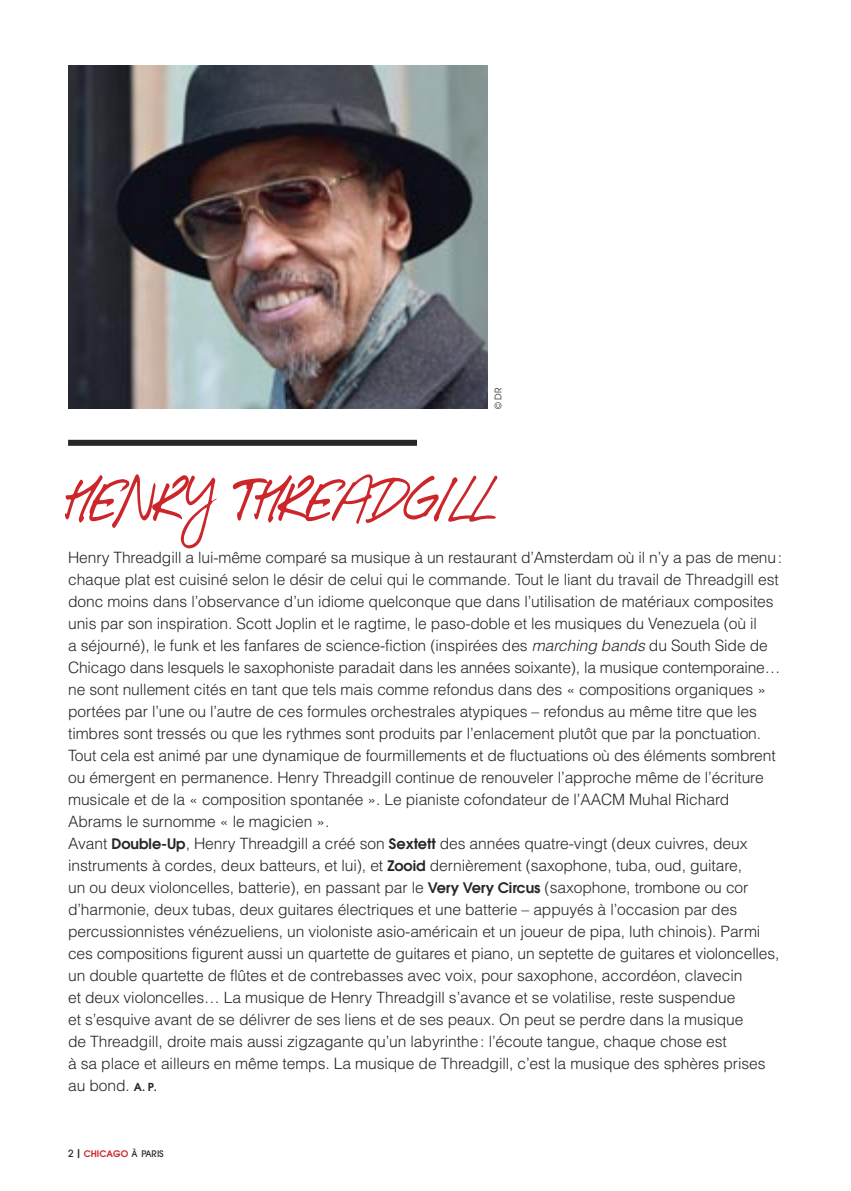
<style>
.page{position:relative;width:851px;height:1191px;background:#fff}
.page>*{position:absolute;margin:0;border:0;box-sizing:border-box;transform-origin:0 0}
.t1{font:60px "Southpaw";color:#cc262b}
.t2{font:300 15.6px/22px "Helvetica LT Pro";letter-spacing:-.005em;color:#272627}
.t3{font:600 9px "ITC Avant Garde Pro";color:#cc262b}
.t4{font:9px "ITC Avant Garde Pro";color:#272627}
.s1{font-style:italic}
.s2{font-family:"ITC Avant Garde Pro";font-weight:600;font-size:14.4px}
.s3{font-family:"ITC Avant Garde Pro";font-weight:600;font-size:11px}
.s4{font-weight:500;font-size:10px;color:#272627}
.s5{font-weight:500;font-size:12px;color:#272627}
.s6{font-weight:500;color:#272627}
</style>
<div class="page">
<img style="left:68px;top:66px;width:420px;height:343px">
<div style="left:68px;top:440px;width:349px;height:6px;background:#272627"></div>
<p class="t4" style="left:493px;top:409px;width:23px;rotate:-90deg">© DR</p>
<h1 class="t1" style="left:68px;top:464px;width:424px">HENRY THREADGILL</h1>
<p class="t2" style="left:68px;top:548px;width:715px">Henry Threadgill a lui-même comparé sa musique à un restaurant d’Amsterdam où il n’y a pas de menu: chaque plat est cuisiné selon le désir de celui qui le commande. Tout le liant du travail de Threadgill est donc moins dans l’observance d’un idiome quelconque que dans l’utilisation de matériaux composites unis par son inspiration. Scott Joplin et le ragtime, le paso-doble et les musiques du Venezuela (où il<br>a séjourné), le funk et les fanfares de science-fiction (inspirées des <span class="s1">marching bands</span> du South Side de Chicago dans lesquels le saxophoniste paradait dans les années soixante), la musique contemporaine… ne sont nullement cités en tant que tels mais comme refondus dans des « compositions organiques » portées par l’une ou l’autre de ces formules orchestrales atypiques – refondus au même titre que les timbres sont tressés ou que les rythmes sont produits par l’enlacement plutôt que par la ponctuation.<br>Tout cela est animé par une dynamique de fourmillements et de fluctuations où des éléments sombrent ou émergent en permanence. Henry Threadgill continue de renouveler l’approche même de l’écriture musicale et de la « composition spontanée ». Le pianiste cofondateur de l’AACM Muhal Richard Abrams le surnomme « le magicien ».<br>Avant <span class="s2">Double-Up</span>, Henry Threadgill a créé son <span class="s2">Sextett</span> des années quatre-vingt (deux cuivres, deux instruments à cordes, deux batteurs, et lui), et <span class="s2">Zooid</span> dernièrement (saxophone, tuba, oud, guitare,<br>un ou deux violoncelles, batterie), en passant par le <span class="s2">Very Very Circus</span> (saxophone, trombone ou cor d’harmonie, deux tubas, deux guitares électriques et une batterie – appuyés à l’occasion par des percussionnistes vénézueliens, un violoniste asio-américain et un joueur de pipa, luth chinois). Parmi ces compositions figurent aussi un quartette de guitares et piano, un septette de guitares et violoncelles, un double quartette de flûtes et de contrebasses avec voix, pour saxophone, accordéon, clavecin<br>et deux violoncelles… La musique de Henry Threadgill s’avance et se volatilise, reste suspendue<br>et s’esquive avant de se délivrer de ses liens et de ses peaux. On peut se perdre dans la musique<br>de Threadgill, droite mais aussi zigzagante qu’un labyrinthe: l’écoute tangue, chaque chose est<br>à sa place et ailleurs en même temps. La musique de Threadgill, c’est la musique des sphères prises au bond. <span class="s3">A. P.</span></p>
<p class="t3" style="left:68px;top:1150px;width:97px"><span class="s4">2</span> <span class="s5">I</span> CHICAGO <span class="s6">À PARIS</span></p>
</div>
